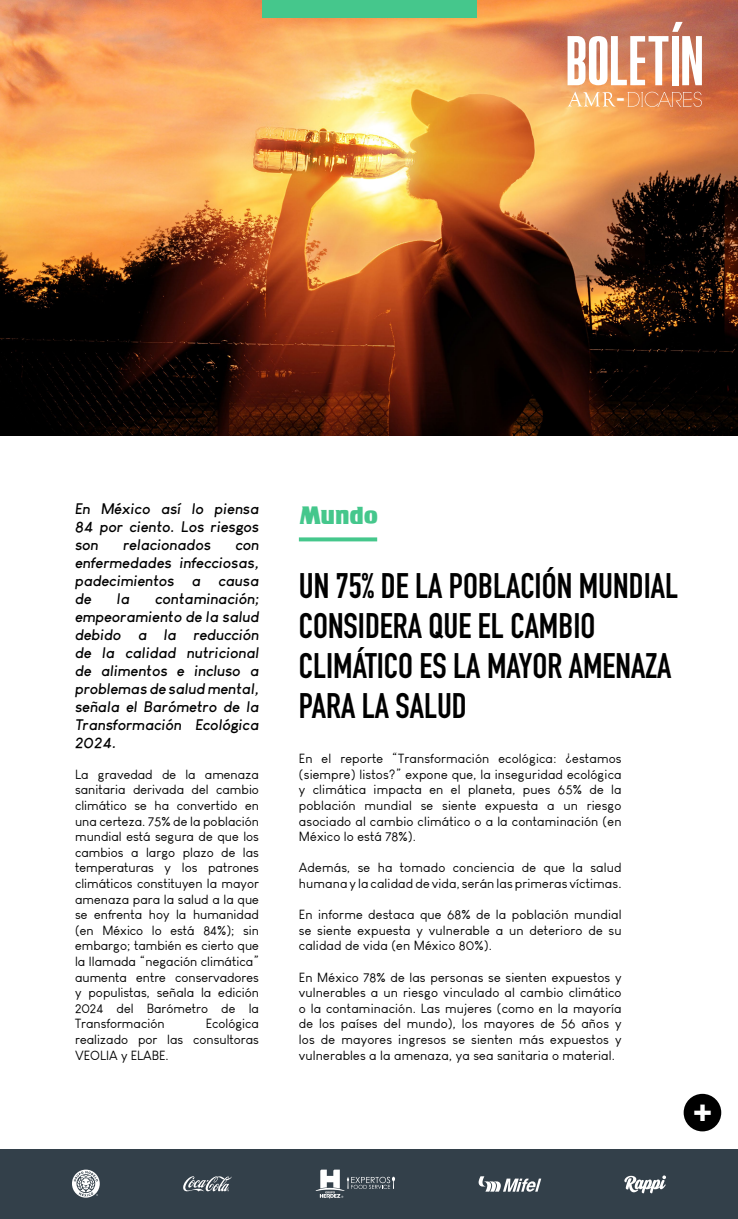
<style>
.page{position:relative;width:738px;height:1219px;background:#fff}
.page>*{position:absolute;margin:0;border:0;box-sizing:border-box;transform-origin:0 0}
.t1{font:55px "Pirrata";color:#fff}
.t2{font:700 35px/40px "DIN Condensed";color:#000}
.t3{font:30px "Tobago Poster";color:#fff}
.t4{font:25px "Tobago Poster";color:#45c78c}
.t5{font:23.1px "Pirrata";color:#fff}
.t6{font:italic 700 15px/18px "Louis George Cafe";letter-spacing:.01em;color:#000;text-align:justify}
.t7{font:13px/15.6px "Louis George Cafe";letter-spacing:.01em;color:#000;text-align:justify}
</style>
<div class="page">
<img style="left:0;top:0;width:737px;height:435px">
<div style="left:0;top:1149px;width:737px;height:70px;background:#33404a"></div>
<svg style="left:298px;top:537px;width:79px;height:4px"></svg>
<svg style="left:72px;top:1170px;width:28px;height:28px"></svg>
<svg style="left:624px;top:1175px;width:41px;height:18px"></svg>
<svg style="left:315px;top:1170px;width:80px;height:28px"></svg>
<svg style="left:183px;top:1176px;width:49px;height:16px"></svg>
<svg style="left:478px;top:1176px;width:63px;height:16px"></svg>
<div style="left:261px;top:0;width:215px;height:17px;background:#45c78c"></div>
<svg style="left:567px;top:92px;width:48px;height:15px"></svg>
<svg style="left:627px;top:92px;width:74px;height:15px"></svg>
<div style="left:683px;top:1094px;width:37px;height:37px;background:#000;border-radius:50%"></div>
<svg style="left:671px;top:22px;width:11px;height:10px"></svg>
<h1 class="t1" style="left:565px;top:32px;width:139px">BOLETIN</h1>
<h3 class="t5" style="left:616px;top:86px;width:10px">-</h3>
<p class="t6" style="left:75px;top:499px;width:185px">En México así lo piensa 84 por ciento. Los riesgos son</p>
<p class="t6" style="left:123px;top:535px;width:89px">relacionados</p>
<p class="t6" style="left:75px;top:535px;width:185px;text-indent:160px">con enfermedades infecciosas, padecimientos a causa de</p>
<p class="t6" style="left:75px;top:589px;width:185px;text-indent:80px">contaminación; empeoramiento de la salud debido a la reducción de la calidad nutricional de alimentos e incluso a problemas de salud mental, señala el Barómetro de la Transformación Ecológica 2024.</p>
<p class="t7" style="left:75px;top:766px;width:185px">La gravedad de la amenaza sanitaria derivada del cambio climático se ha convertido en una certeza. 75% de la población mundial está segura de que los cambios a largo plazo de las temperaturas y los patrones climáticos constituyen la mayor amenaza para la salud a la que se enfrenta hoy la humanidad (en México lo está 84%); sin embargo; también es cierto que la llamada “negación climática” aumenta entre conservadores y populistas, señala la edición 2024 del Barómetro de la Transformación</p>
<p class="t6" style="left:117px;top:589px;width:14px">la</p>
<p class="t7" style="left:75px;top:1016px;width:185px;text-indent:130px">Ecológica realizado por las consultoras VEOLIA y ELABE.</p>
<h3 class="t4" style="left:298px;top:500px;width:80px">Mundo</h3>
<h2 class="t2" style="left:298px;top:565px;width:380px">UN 75% DE LA POBLACIÓN MUNDIAL<br>CONSIDERA QUE EL CAMBIO<br>CLIMÁTICO ES LA MAYOR AMENAZA<br>PARA LA SALUD</h2>
<p class="t7" style="left:298px;top:751px;width:324px">En el reporte “Transformación ecológica: ¿estamos (siempre) listos?” expone que, la inseguridad ecológica y climática impacta en el planeta, pues 65% de la población mundial se siente expuesta a un riesgo asociado al cambio climático o a la contaminación (en México lo está 78%).</p>
<p class="t7" style="left:298px;top:860px;width:324px">Además, se ha tomado conciencia de que la salud humana y la calidad de vida, serán las primeras víctimas.</p>
<p class="t7" style="left:298px;top:907px;width:324px">En informe destaca que 68% de la población mundial se siente expuesta y vulnerable a un deterioro de su calidad de vida (en México 80%).</p>
<p class="t7" style="left:298px;top:969px;width:324px">En México 78% de las personas se sienten expuestos y vulnerables a un riesgo vinculado al cambio climático o la contaminación. Las mujeres (como en la mayoría de los países del mundo), los mayores de 56 años y los de mayores ingresos se sienten más expuestos y vulnerables a la amenaza, ya sea sanitaria o material.</p>
<h3 class="t3" style="left:691px;top:1092px;width:21px">+</h3>
</div>
